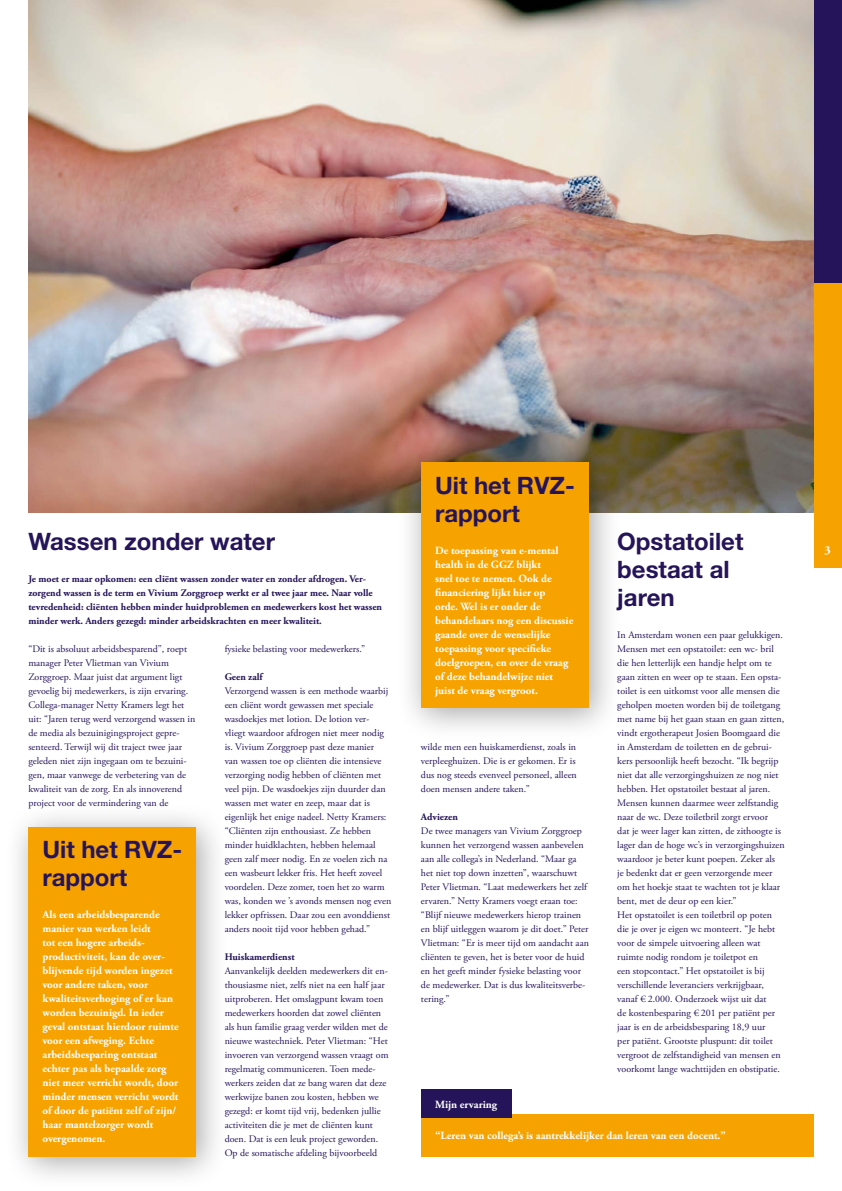
<style>
.page{position:relative;width:842px;height:1191px;background:#fff}
.page>*{position:absolute;margin:0;border:0;box-sizing:border-box;transform-origin:0 0}
.koppen{font:700 24px/28px "Helvetica Neue";color:#251459}
.t1{font:700 12px "Adobe Garamond Pro";color:#fff}
.advies{font:700 11px/14px "Adobe Garamond Pro";color:#fff}
.platte_tekst{font:10px/14px "Adobe Garamond Pro";color:#251459}
.subkopjes{font:700 10px/14px "Adobe Garamond Pro";color:#251459}
</style>
<div class="page">
<img style="left:28px;top:0;width:786px;height:512px">
<div style="left:421px;top:1114px;width:393px;height:42px;background:#f6a200"></div>
<div style="left:421px;top:1089px;width:91px;height:28px;background:#251459"></div>
<div style="left:395px;top:436px;width:225px;height:303px;background:#000;opacity:.35"></div>
<div style="left:421px;top:463px;width:168px;height:245px;background:#f6a200"></div>
<div style="left:2px;top:801px;width:225px;height:386px;background:#000;opacity:.35"></div>
<div style="left:28px;top:827px;width:168px;height:329px;background:#f6a200"></div>
<div style="left:814px;top:0;width:28px;height:283px;background:#251459"></div>
<div style="left:814px;top:283px;width:28px;height:285px;background:#f6a200"></div>
<p class="koppen" style="left:28px;top:526px;width:248px">Wassen zonder water</p>
<p class="subkopjes" style="left:28px;top:572px;width:355px">Je moet er maar opkomen: een cliënt wassen zonder water en zonder afdrogen. Ver&shy;zorgend wassen is de term en Vivium Zorggroep werkt er al twee jaar mee. Naar volle tevredenheid: cliënten hebben minder huidproblemen en medewerkers kost het wassen minder werk. Anders gezegd: minder arbeidskrachten en meer kwaliteit.</p>
<p class="platte_tekst" style="left:28px;top:642px;width:169px">“Dit is absoluut arbeidsbesparend”, roept manager Peter Vlietman van Vivium Zorggroep. Maar juist dat argument ligt gevoelig bij medewerkers, is zijn ervaring.<br>Collega-manager Netty Kramers legt het uit: “Jaren terug werd verzorgend wassen in de media als bezuinigingsproject gepre&shy;senteerd. Terwijl wij dit traject twee jaar geleden niet zijn ingegaan om te bezuini&shy;gen, maar vanwege de verbetering van de kwaliteit van de zorg. En als innoverend project voor de vermindering van de</p>
<p class="platte_tekst" style="left:225px;top:642px;width:142px">fysieke belasting voor medewerkers.”</p>
<p class="subkopjes" style="left:225px;top:670px;width:40px">Geen zalf</p>
<p class="platte_tekst" style="left:225px;top:684px;width:168px">Verzorgend wassen is een methode waarbij een cliënt wordt gewassen met speciale wasdoekjes met lotion. De lotion ver&shy;vliegt waardoor afdrogen niet meer nodig is. Vivium Zorggroep past deze manier<br>van wassen toe op cliënten die intensieve verzorging nodig hebben of cliënten met veel pijn. De wasdoekjes zijn duurder dan wassen met water en zeep, maar dat is eigenlijk het enige nadeel. Netty Kramers: “Cliënten zijn enthousiast. Ze hebben minder huidklachten, hebben helemaal geen zalf meer nodig. En ze voelen zich na een wasbeurt lekker fris. Het heeft zoveel voordelen. Deze zomer, toen het zo warm was, konden we ’s avonds mensen nog even lekker opfrissen. Daar zou een avonddienst anders nooit tijd voor hebben gehad.”</p>
<p class="subkopjes" style="left:225px;top:950px;width:71px">Huiskamerdienst</p>
<p class="platte_tekst" style="left:225px;top:964px;width:165px">Aanvankelijk deelden medewerkers dit en&shy;thousiasme niet, zelfs niet na een half jaar uitproberen. Het omslagpunt kwam toen medewerkers hoorden dat zowel cliënten als hun familie graag verder wilden met de nieuwe wastechniek. Peter Vlietman: “Het invoeren van verzorgend wassen vraagt om regelmatig communiceren. Toen mede&shy;werkers zeiden dat ze bang waren dat deze werkwijze banen zou kosten, hebben we gezegd: er komt tijd vrij, bedenken jullie activiteiten die je met de cliënten kunt doen. Dat is een leuk project geworden.<br>Op de somatische afdeling bijvoorbeeld</p>
<p class="koppen" style="left:43px;top:834px;width:139px">Uit het RVZ&shy;rapport</p>
<p class="advies" style="left:43px;top:908px;width:138px">Als een arbeidsbesparende manier van werken leidt<br>tot een hogere arbeids&shy;productiviteit, kan de over&shy;blijvende tijd worden ingezet voor andere taken, voor kwaliteitsverhoging of er kan worden bezuinigd. In ieder geval ontstaat hierdoor ruimte voor een afweging. Echte arbeidsbesparing ontstaat echter pas als bepaalde zorg niet meer verricht wordt, door minder mensen verricht wordt of door de patiënt zelf of zijn/ haar mantelzorger wordt overgenomen.</p>
<p class="koppen" style="left:435px;top:470px;width:139px">Uit het RVZ&shy;rapport</p>
<p class="advies" style="left:435px;top:544px;width:140px">De toepassing van e-mental health in de GGZ blijkt<br>snel toe te nemen. Ook de financiering lijkt hier op<br>orde. Wel is er onder de behandelaars nog een discussie gaande over de wenselijke toepassing voor specifieke doelgroepen, en over de vraag of deze behandelwijze niet juist de vraag vergroot.</p>
<p class="platte_tekst" style="left:421px;top:740px;width:157px">wilde men een huiskamerdienst, zoals in verpleeghuizen. Die is er gekomen. Er is dus nog steeds evenveel personeel, alleen doen mensen andere taken.”</p>
<p class="subkopjes" style="left:421px;top:810px;width:38px">Adviezen</p>
<p class="platte_tekst" style="left:421px;top:824px;width:169px">De twee managers van Vivium Zorggroep kunnen het verzorgend wassen aanbevelen aan alle collega’s in Nederland. “Maar ga het niet top down inzetten”, waarschuwt Peter Vlietman. “Laat medewerkers het zelf ervaren.” Netty Kramers voegt eraan toe: “Blijf nieuwe medewerkers hierop trainen en blijf uitleggen waarom je dit doet.” Peter Vlietman: “Er is meer tijd om aandacht aan cliënten te geven, het is beter voor de huid en het geeft minder fysieke belasting voor de medewerker. Dat is dus kwaliteitsverbe&shy;tering.”</p>
<p class="advies" style="left:435px;top:1097px;width:64px">Mijn ervaring</p>
<p class="koppen" style="left:617px;top:526px;width:128px">Opstatoilet bestaat al jaren</p>
<p class="platte_tekst" style="left:617px;top:628px;width:169px">In Amsterdam wonen een paar gelukkigen.<br>Mensen met een opstatoilet: een wc- bril die hen letterlijk een handje helpt om te gaan zitten en weer op te staan. Een opsta&shy;toilet is een uitkomst voor alle mensen die geholpen moeten worden bij de toiletgang met name bij het gaan staan en gaan zitten, vindt ergotherapeut Josien Boomgaard die in Amsterdam de toiletten en de gebrui&shy;kers persoonlijk heeft bezocht. “Ik begrijp niet dat alle verzorgingshuizen ze nog niet hebben. Het opstatoilet bestaat al jaren.<br>Mensen kunnen daarmee weer zelfstandig naar de wc. Deze toiletbril zorgt ervoor<br>dat je weer lager kan zitten, de zithoogte is lager dan de hoge wc’s in verzorgingshuizen waardoor je beter kunt poepen. Zeker als<br>je bedenkt dat er geen verzorgende meer om het hoekje staat te wachten tot je klaar bent, met de deur op een kier.”</p>
<p class="platte_tekst" style="left:617px;top:908px;width:165px">Het opstatoilet is een toiletbril op poten die je over je eigen wc monteert. “Je hebt voor de simpele uitvoering alleen wat ruimte nodig rondom je toiletpot en<br>een stopcontact.” Het opstatoilet is bij verschillende leveranciers verkrijgbaar, vanaf € 2.000. Onderzoek wijst uit dat<br>de kostenbesparing € 201 per patiënt per jaar is en de arbeidsbesparing 18,9 uur<br>per patiënt. Grootste pluspunt: dit toilet vergroot de zelfstandigheid van mensen en voorkomt lange wachttijden en obstipatie.</p>
<p class="advies" style="left:435px;top:1129px;width:292px">“Leren van collega’s is aantrekkelijker dan leren van een docent.”</p>
<p class="t1" style="left:824px;top:543px;width:8px">3</p>
</div>
